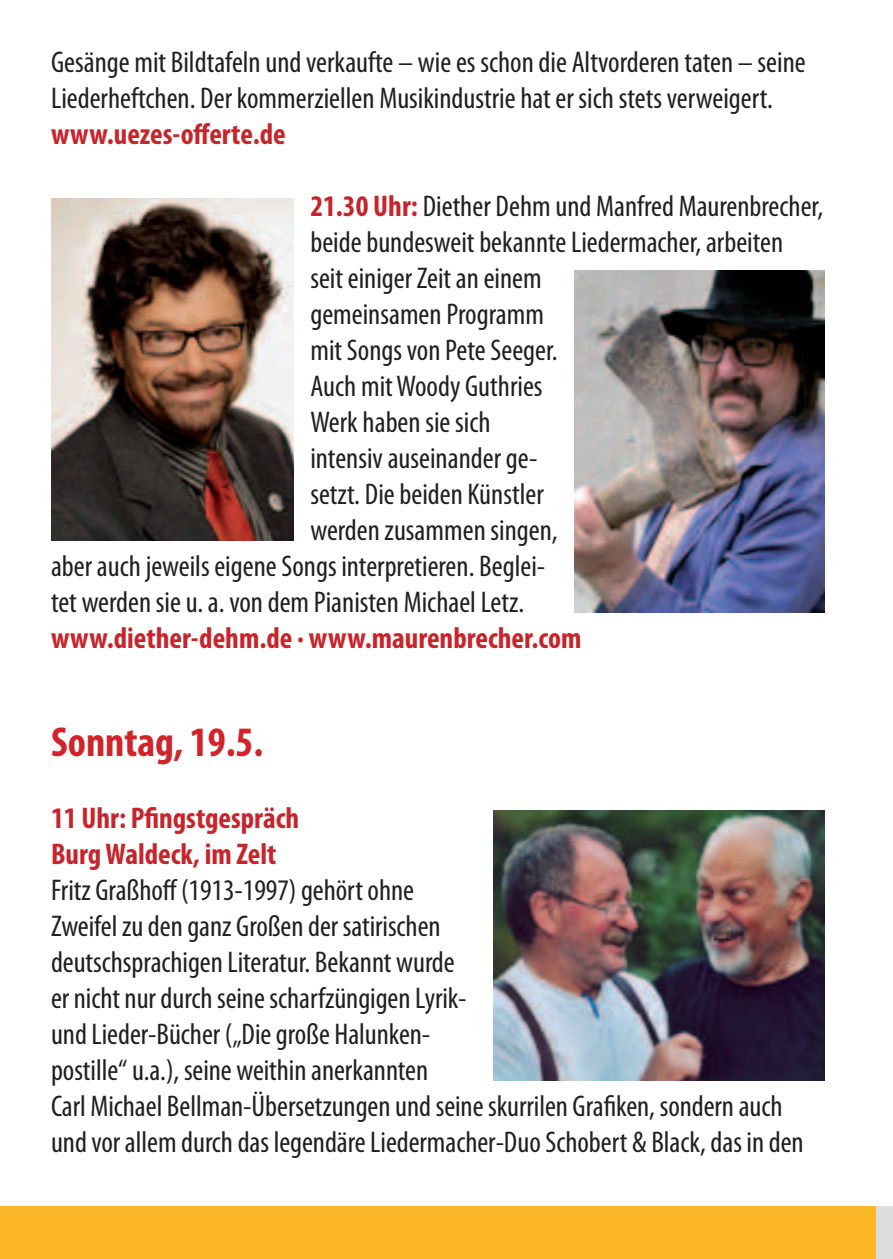
<style>
.page{position:relative;width:893px;height:1259px;background:#fff}
.page>*{position:absolute;margin:0;border:0;box-sizing:border-box;transform-origin:0 0}
.t1{font:700 condensed 42px "Myriad Pro";color:#d1232a}
.t2{font:condensed 30px/36px "Myriad Pro";color:#231f20}
.t3{font:700 condensed 30px/36px "Myriad Pro";color:#c8242b}
.s1{font-weight:700;color:#c8242b}
</style>
<div class="page">
<div style="left:870px;top:1206px;width:23px;height:53px;background:#dcdddf"></div>
<div style="left:0;top:1206px;width:876px;height:53px;background:#fcb828"></div>
<img style="left:51px;top:198px;width:242px;height:342px">
<img style="left:575px;top:270px;width:250px;height:342px">
<img style="left:493px;top:810px;width:332px;height:270px">
<p class="t2" style="left:51px;top:44px;width:756px">Gesänge mit Bildtafeln und verkaufte – wie es schon die Altvorderen taten – seine<br>Liederheftchen. Der kommerziellen Musikindustrie hat er sich stets verweigert.</p>
<p class="t3" style="left:51px;top:115px;width:236px">www.uezes-offerte.de</p>
<p class="t2" style="left:310px;top:188px;width:514px"><span class="s1">21.30 Uhr:</span> Diether Dehm und Manfred Maurenbrecher,</p>
<p class="t2" style="left:310px;top:224px;width:474px">beide bundesweit bekannte Liedermacher, arbeiten</p>
<p class="t2" style="left:310px;top:260px;width:233px">seit einiger Zeit an einem</p>
<p class="t2" style="left:310px;top:296px;width:235px">gemeinsamen Programm</p>
<p class="t2" style="left:310px;top:332px;width:249px">mit Songs von Pete Seeger.</p>
<p class="t2" style="left:310px;top:368px;width:234px">Auch mit Woody Guthries</p>
<p class="t2" style="left:310px;top:404px;width:182px">Werk haben sie sich</p>
<p class="t2" style="left:310px;top:440px;width:229px">intensiv auseinander ge-</p>
<p class="t2" style="left:310px;top:476px;width:235px">setzt. Die beiden Künstler</p>
<p class="t2" style="left:310px;top:512px;width:249px">werden zusammen singen,</p>
<p class="t2" style="left:51px;top:548px;width:496px">aber auch jeweils eigene Songs interpretieren. Beglei-</p>
<p class="t2" style="left:51px;top:584px;width:475px">tet werden sie u. a. von dem Pianisten Michael Letz.</p>
<p class="t3" style="left:51px;top:619px;width:532px">www.diether-dehm.de · www.maurenbrecher.com</p>
<h1 class="t1" style="left:51px;top:716px;width:214px">Sonntag, 19.5.</h1>
<p class="t3" style="left:51px;top:799px;width:250px">11 Uhr: Pfingstgespräch<br>Burg Waldeck, im Zelt</p>
<p class="t2" style="left:51px;top:872px;width:754px">Fritz Graßhoff (1913-1997) gehört ohne<br>Zweifel zu den ganz Großen der satirischen<br>deutschsprachigen Literatur. Bekannt wurde<br>er nicht nur durch seine scharfzüngigen Lyrik-<br>und Lieder-Bücher („Die große Halunken-<br>postille“ u.a.), seine weithin anerkannten<br>Carl Michael Bellman-Übersetzungen und seine skurrilen Grafiken, sondern auch und vor allem durch das legendäre Liedermacher-Duo Schobert &amp; Black, das in den</p>
</div>
